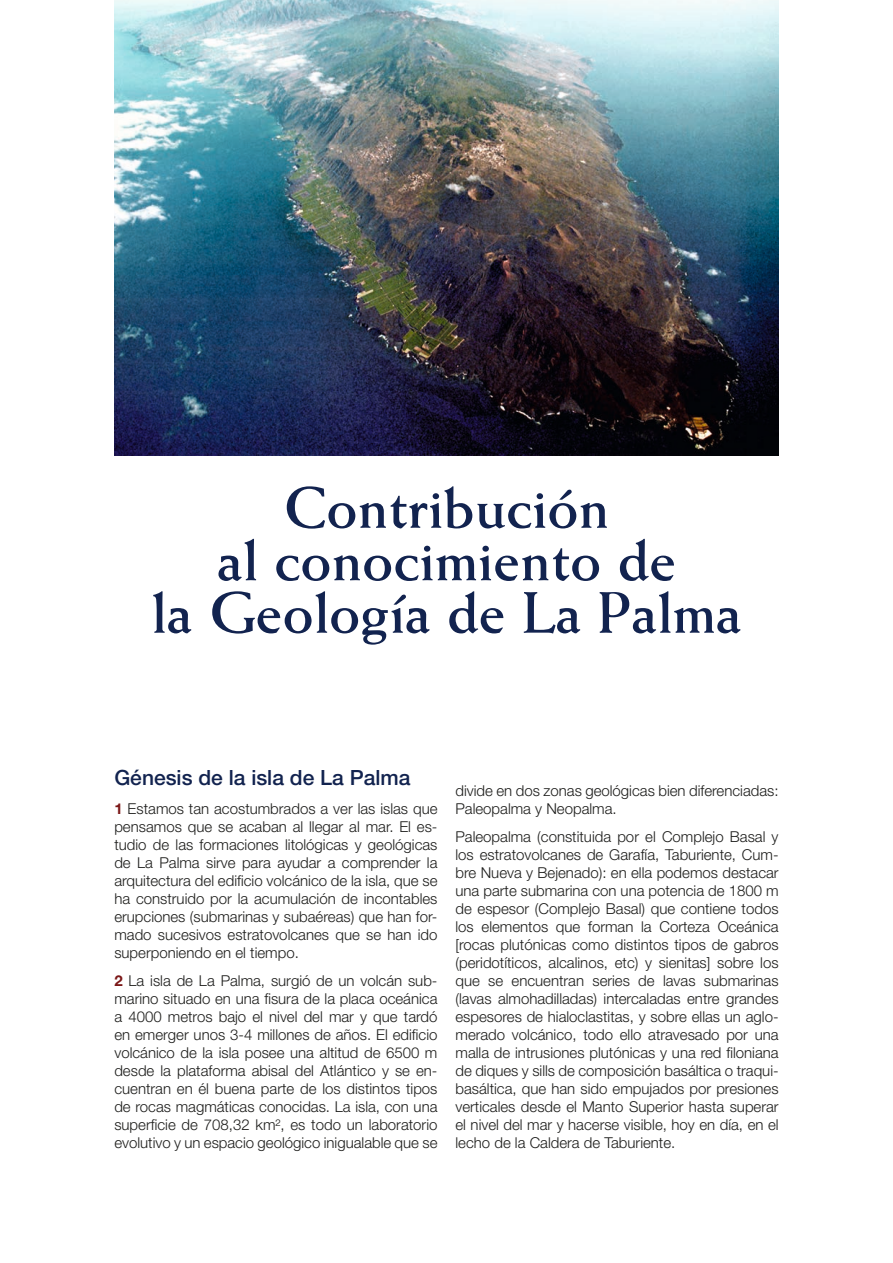
<style>
.page{position:relative;width:893px;height:1263px;background:#fff}
.page>*{position:absolute;margin:0;border:0;box-sizing:border-box;transform-origin:0 0}
.t1{font:700 58.5px/52.5px "Weiss Std";color:#12234f;text-align:center}
.t2{font:500 21px "Helvetica Neue LT Std";color:#12234f}
.t3{font:300 15px/18px "Helvetica Neue LT Std";color:#1d1d1b;text-align:justify}
.s1{font-weight:700;color:#7b1717}
</style>
<div class="page">
<img style="left:114px;top:0;width:664px;height:455px">
<h1 class="t1" style="left:151px;top:480px;width:592px">Contribución<br>al conocimiento de<br>la Geología de La Palma</h1>
<h2 class="t2" style="left:114px;top:765px;width:298px">Génesis de la isla de La Palma</h2>
<p class="t3" style="left:114px;top:799px;width:325px"><span class="s1">1</span> Estamos tan acostumbrados a ver las islas que pensamos que se acaban al llegar al mar. El es&shy;tudio de las formaciones litológicas y geológicas de La Palma sirve para ayudar a comprender la arquitectura del edificio volcánico de la isla, que se ha construido por la acumulación de incontables erupciones (submarinas y subaéreas) que han for&shy;mado sucesivos estratovolcanes que se han ido superponiendo en el tiempo.</p>
<p class="t3" style="left:114px;top:971px;width:325px"><span class="s1">2</span> La isla de La Palma, surgió de un volcán sub&shy;marino situado en una fisura de la placa oceánica a 4000 metros bajo el nivel del mar y que tardó en emerger unos 3-4 millones de años. El edificio volcánico de la isla posee una altitud de 6500 m desde la plataforma abisal del Atlántico y se en&shy;cuentran en él buena parte de los distintos tipos de rocas magmáticas conocidas. La isla, con una superficie de 708,32 km², es todo un laboratorio evolutivo y un espacio geológico inigualable que se</p>
<p class="t3" style="left:455px;top:781px;width:325px">divide en dos zonas geológicas bien diferenciadas:<br>Paleopalma y Neopalma.</p>
<p class="t3" style="left:455px;top:827px;width:325px">Paleopalma (constituida por el Complejo Basal y los estratovolcanes de Garafía, Taburiente, Cum&shy;bre Nueva y Bejenado): en ella podemos destacar una parte submarina con una potencia de 1800 m de espesor (Complejo Basal) que contiene todos los elementos que forman la Corteza Oceánica [rocas plutónicas como distintos tipos de gabros (peridotíticos, alcalinos, etc) y sienitas] sobre los que se encuentran series de lavas submarinas (lavas almohadilladas) intercaladas entre grandes espesores de hialoclastitas, y sobre ellas un aglo&shy;merado volcánico, todo ello atravesado por una malla de intrusiones plutónicas y una red filoniana de diques y sills de composición basáltica o traqui&shy;basáltica, que han sido empujados por presiones verticales desde el Manto Superior hasta superar el nivel del mar y hacerse visible, hoy en día, en el lecho de la Caldera de Taburiente.</p>
</div>
